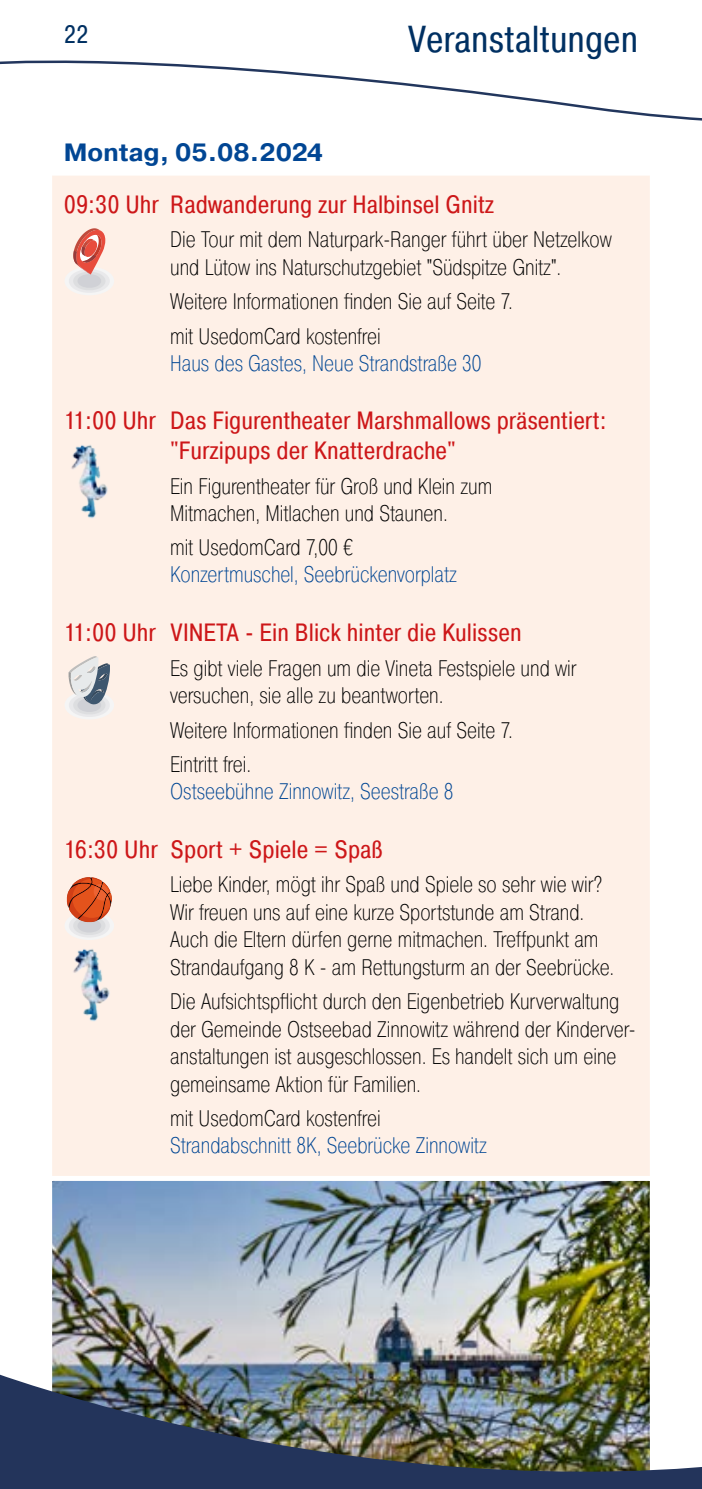
<style>
.page{position:relative;width:702px;height:1489px;background:#fff}
.page>*{position:absolute;margin:0;border:0;box-sizing:border-box;transform-origin:0 0}
.t1{font:37.5px "Pragmatica Cond";color:#003062}
.t2{font:25px/30px "Pragmatica Cond";color:#cd1719}
.t3{font:700 25px "Pragmatica";color:#014694}
.t4{font:25px "Pragmatica Cond";color:#003062}
.t5{font:200 22.5px/27.5px "Pragmatica Cond";color:#000}
.t6{font:200 22.5px "Pragmatica Cond";color:#014694}
</style>
<div class="page">
<div style="left:50px;top:128px;width:602px;height:1275px;background:#fef0e7;border:2px solid #fff"></div>
<div style="left:50px;top:126px;width:602px;height:50px;background:#fff"></div>
<img style="left:50px;top:1175px;width:602px;height:191px">
<img style="left:71px;top:445px;width:37px;height:74px">
<svg style="left:65px;top:656px;width:49px;height:63px"></svg>
<svg style="left:65px;top:228px;width:49px;height:67px"></svg>
<img style="left:73px;top:949px;width:37px;height:73px">
<svg style="left:65px;top:877px;width:49px;height:63px"></svg>
<img style="left:0;top:1366px;width:702px;height:122px">
<svg style="left:0;top:60px;width:702px;height:61px"></svg>
<p class="t4" style="left:64px;top:19px;width:26px">22</p>
<h1 class="t1" style="left:407px;top:16px;width:232px">Veranstaltungen</h1>
<p class="t3" style="left:64px;top:137px;width:261px">Montag, 05.08.2024</p>
<p class="t2" style="left:64px;top:189px;width:432px">09:30 Uhr Radwanderung zur Halbinsel Gnitz</p>
<p class="t5" style="left:170px;top:226px;width:443px">Die Tour mit dem Naturpark-Ranger führt über Netzelkow und Lütow ins Naturschutzgebiet "Südspitze Gnitz".</p>
<p class="t5" style="left:170px;top:285px;width:344px;line-height:34px">Weitere Informationen finden Sie auf Seite 7. mit UsedomCard kostenfrei</p>
<p class="t6" style="left:170px;top:349px;width:313px">Haus des Gastes, Neue Strandstraße 30</p>
<p class="t2" style="left:170px;top:405px;width:438px;text-indent:-106px">11:00 Uhr Das Figurentheater Marshmallows präsentiert: "Furzipups der Knatterdrache"</p>
<p class="t5" style="left:170px;top:472px;width:324px">Ein Figurentheater für Groß und Klein zum<br>Mitmachen, Mitlachen und Staunen.</p>
<p class="t5" style="left:170px;top:534px;width:184px">mit UsedomCard 7,00 €</p>
<p class="t6" style="left:170px;top:561px;width:288px">Konzertmuschel, Seebrückenvorplatz</p>
<p class="t2" style="left:64px;top:617px;width:459px">11:00 Uhr VINETA - Ein Blick hinter die Kulissen</p>
<p class="t5" style="left:170px;top:654px;width:408px">Es gibt viele Fragen um die Vineta Festspiele und wir versuchen, sie alle zu beantworten.</p>
<p class="t5" style="left:170px;top:713px;width:344px;line-height:34px">Weitere Informationen finden Sie auf Seite 7.<br>Eintritt frei.</p>
<p class="t6" style="left:170px;top:778px;width:285px">Ostseebühne Zinnowitz, Seestraße 8</p>
<p class="t2" style="left:64px;top:834px;width:320px">16:30 Uhr Sport + Spiele = Spaß</p>
<p class="t5" style="left:170px;top:870px;width:445px">Liebe Kinder, mögt ihr Spaß und Spiele so sehr wie wir?<br>Wir freuen uns auf eine kurze Sportstunde am Strand.<br>Auch die Eltern dürfen gerne mitmachen. Treffpunkt am Strandaufgang 8 K - am Rettungsturm an der Seebrücke.</p>
<p class="t5" style="left:170px;top:988px;width:467px">Die Aufsichtspflicht durch den Eigenbetrieb Kurverwaltung der Gemeinde Ostseebad Zinnowitz während der Kinderver&shy;anstaltungen ist ausgeschlossen. Es handelt sich um eine gemeinsame Aktion für Familien.</p>
<p class="t5" style="left:170px;top:1104px;width:212px">mit UsedomCard kostenfrei</p>
<p class="t6" style="left:170px;top:1132px;width:318px">Strandabschnitt 8K, Seebrücke Zinnowitz</p>
</div>
